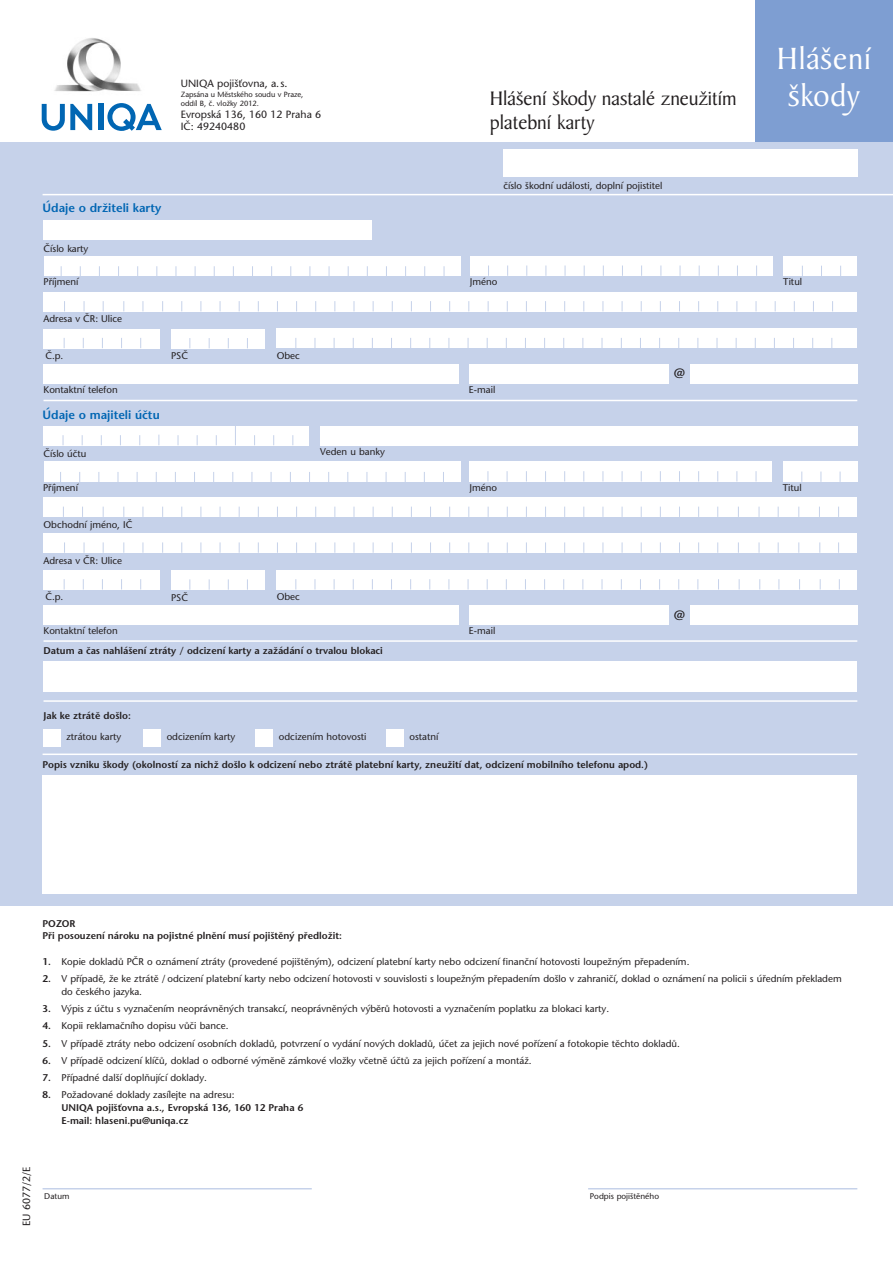
<style>
.page{position:relative;width:893px;height:1263px;background:#fff}
.page>*{position:absolute;margin:0;border:0;box-sizing:border-box;transform-origin:0 0}
.t1{font:33px/37.5px "Baker Signet CE";letter-spacing:.025em;color:#fff;text-align:center}
.t2{font:21px/24px "Baker Signet CE";color:#231f20}
.t3{font:13.5px "Stone Sans CE";color:#231f20}
.t4{font:600 12px "Stone Sans CE";color:#0166b3}
.t5{font:10.5px/12px "Stone Sans CE";color:#231f20}
.t6{font:9.75px/12.8px "Stone Sans CE";color:#231f20}
.t7{font:600 9.75px/12.8px "Stone Sans CE";color:#231f20}
.t8{font:8.25px "Stone Sans CE";color:#231f20}
.t9{font:7.5px/9px "Stone Sans CE";color:#231f20}
.s1{font-weight:600}
.s2{font-weight:400}
</style>
<div class="page">
<div style="left:755px;top:0;width:137px;height:150px;background:#7e9ed2"></div>
<div style="left:0;top:143px;width:892px;height:763px;background:#c6d2ea"></div>
<div style="left:503px;top:149px;width:354px;height:28px;background:#fff"></div>
<hr style="left:43px;top:194px;width:849px;height:1px;background:#fff">
<hr style="left:588px;top:1188px;width:269px;height:2px;background:#c6d2ea">
<hr style="left:43px;top:1188px;width:269px;height:2px;background:#c6d2ea">
<img style="left:54px;top:38px;width:87px;height:54px">
<svg style="left:42px;top:104px;width:50px;height:27px"></svg>
<div style="left:98px;top:104px;width:5px;height:26px;background:#0166b3"></div>
<svg style="left:107px;top:103px;width:55px;height:28px"></svg>
<hr style="left:44px;top:640px;width:813px;height:2px;background:#fff">
<hr style="left:44px;top:400px;width:813px;height:1px;background:#fff">
<hr style="left:44px;top:700px;width:813px;height:2px;background:#fff">
<hr style="left:43px;top:754px;width:814px;height:1px;background:#fff">
<div style="left:44px;top:426px;width:265px;height:19px;background:#fff"></div>
<div style="left:320px;top:426px;width:537px;height:19px;background:#fff"></div>
<div style="left:44px;top:220px;width:328px;height:20px;background:#fff"></div>
<svg style="left:235px;top:426px;width:1px;height:19px"></svg>
<div style="left:44px;top:497px;width:813px;height:20px;background:#fff"></div>
<div style="left:44px;top:533px;width:813px;height:20px;background:#fff"></div>
<div style="left:44px;top:570px;width:116px;height:19px;background:#fff"></div>
<div style="left:171px;top:570px;width:94px;height:20px;background:#fff"></div>
<div style="left:276px;top:570px;width:581px;height:19px;background:#fff"></div>
<div style="left:44px;top:605px;width:415px;height:20px;background:#fff"></div>
<div style="left:469px;top:606px;width:200px;height:19px;background:#fff"></div>
<div style="left:690px;top:605px;width:167px;height:20px;background:#fff"></div>
<div style="left:44px;top:292px;width:813px;height:19px;background:#fff"></div>
<div style="left:44px;top:329px;width:116px;height:19px;background:#fff"></div>
<div style="left:171px;top:329px;width:94px;height:19px;background:#fff"></div>
<div style="left:276px;top:329px;width:581px;height:19px;background:#fff"></div>
<div style="left:44px;top:364px;width:415px;height:19px;background:#fff"></div>
<div style="left:44px;top:729px;width:17px;height:17px;background:#fff"></div>
<div style="left:44px;top:662px;width:813px;height:30px;background:#fff"></div>
<div style="left:43px;top:775px;width:814px;height:119px;background:#fff"></div>
<div style="left:144px;top:729px;width:17px;height:17px;background:#fff"></div>
<div style="left:256px;top:729px;width:17px;height:17px;background:#fff"></div>
<div style="left:386px;top:729px;width:17px;height:17px;background:#fff"></div>
<div style="left:469px;top:364px;width:200px;height:19px;background:#fff"></div>
<div style="left:690px;top:364px;width:167px;height:19px;background:#fff"></div>
<div style="left:783px;top:257px;width:73px;height:19px;background:#fff"></div>
<div style="left:44px;top:257px;width:417px;height:19px;background:#fff"></div>
<div style="left:470px;top:257px;width:302px;height:19px;background:#fff"></div>
<div style="left:782px;top:461px;width:75px;height:21px;background:#fff"></div>
<div style="left:44px;top:461px;width:416px;height:21px;background:#fff"></div>
<div style="left:469px;top:461px;width:303px;height:21px;background:#fff"></div>
<p class="t5" style="left:181px;top:79px;width:108px">UNIQA poji‰Èovna, a.s.</p>
<p class="t9" style="left:181px;top:91px;width:124px">Zapsána u Mûstského soudu v Praze, oddíl B, ã. vloÏky 2012.</p>
<p class="t5" style="left:181px;top:110px;width:142px">Evropská 136, 160 12 Praha 6<br>Iâ: 49240480</p>
<p class="t4" style="left:43px;top:203px;width:120px">Údaje o drÏiteli karty</p>
<p class="t6" style="left:44px;top:243px;width:46px">âíslo karty</p>
<h2 class="t2" style="left:490px;top:89px;width:248px">Hlá‰ení ‰kody nastalé zneuÏitím platební karty</h2>
<p class="t6" style="left:503px;top:180px;width:160px">ãíslo ‰kodní události, doplní pojistitel</p>
<h1 class="t1" style="left:776px;top:43px;width:96px">Hlá‰ení ‰kody</h1>
<p class="t6" style="left:44px;top:276px;width:36px">Pfiíjmení</p>
<p class="t6" style="left:470px;top:276px;width:29px">Jméno</p>
<p class="t6" style="left:783px;top:276px;width:20px">Titul</p>
<p class="t6" style="left:44px;top:313px;width:80px">Adresa v âR: Ulice</p>
<p class="t6" style="left:45px;top:350px;width:20px">â.p.</p>
<p class="t6" style="left:171px;top:350px;width:18px">PSâ</p>
<p class="t6" style="left:277px;top:350px;width:25px">Obec</p>
<p class="t6" style="left:44px;top:384px;width:76px">Kontaktní telefon</p>
<p class="t4" style="left:43px;top:410px;width:119px">Údaje o majiteli úãtu</p>
<p class="t6" style="left:44px;top:448px;width:44px">âíslo úãtu</p>
<p class="t6" style="left:320px;top:447px;width:66px">Veden u banky</p>
<p class="t6" style="left:469px;top:384px;width:28px">E-mail</p>
<h3 class="t3" style="left:674px;top:368px;width:12px">@</h3>
<p class="t6" style="left:43px;top:482px;width:36px">Pfiíjmení</p>
<p class="t6" style="left:469px;top:482px;width:29px">Jméno</p>
<p class="t6" style="left:782px;top:482px;width:20px">Titul</p>
<p class="t6" style="left:44px;top:520px;width:90px">Obchodní jméno, Iâ</p>
<p class="t6" style="left:44px;top:555px;width:80px">Adresa v âR: Ulice</p>
<p class="t6" style="left:45px;top:592px;width:20px">â.p.</p>
<p class="t6" style="left:171px;top:592px;width:18px">PSâ</p>
<p class="t6" style="left:277px;top:591px;width:25px">Obec</p>
<p class="t6" style="left:44px;top:625px;width:76px">Kontaktní telefon</p>
<p class="t6" style="left:469px;top:625px;width:28px">E-mail</p>
<p class="t7" style="left:44px;top:646px;width:341px">Datum a ãas nahlá‰ení ztráty / odcizení karty a zaÏádání o trvalou blokaci</p>
<p class="t7" style="left:44px;top:710px;width:89px">Jak ke ztrátû do‰lo:</p>
<p class="t6" style="left:67px;top:731px;width:56px">ztrátou karty</p>
<p class="t6" style="left:167px;top:731px;width:70px">odcizením karty</p>
<p class="t6" style="left:279px;top:731px;width:89px">odcizením hotovosti</p>
<p class="t6" style="left:409px;top:731px;width:30px">ostatní</p>
<p class="t7" style="left:43px;top:759px;width:607px">Popis vzniku ‰kody (okolností za nichÏ do‰lo k odcizení nebo ztrátû platební karty, zneuÏití dat, odcizení mobilního telefonu apod.)</p>
<h3 class="t3" style="left:674px;top:610px;width:12px">@</h3>
<p class="t7" style="left:43px;top:918px;width:301px">POZOR<br>Pfii posouzení nároku na pojistné plnûní musí poji‰tûn˘ pfiedloÏit:</p>
<p class="t6" style="left:43px;top:956px;width:648px"><span class="s1">1.</span> Kopie dokladÛ PâR o oznámení ztráty (provedené poji‰tûn˘m), odcizení platební karty nebo odcizení finanãní hotovosti loupeÏn˘m pfiepadením.</p>
<p class="t6" style="left:61px;top:973px;width:781px;text-indent:-19px"><span class="s1">2.</span> V pfiípadû, Ïe ke ztrátû / odcizení platební karty nebo odcizení hotovosti v souvislosti s loupeÏn˘m pfiepadením do‰lo v zahraniãí, doklad o oznámení na policii s úfiedním pfiekladem do ãeského jazyka.</p>
<p class="t6" style="left:43px;top:1003px;width:568px"><span class="s1">3.</span> V˘pis z úãtu s vyznaãením neoprávnûn˘ch transakcí, neoprávnûn˘ch v˘bûrÛ hotovosti a vyznaãením poplatku za blokaci karty.</p>
<p class="t6" style="left:43px;top:1021px;width:187px"><span class="s1">4.</span> Kopii reklamaãního dopisu vÛãi bance.</p>
<p class="t6" style="left:43px;top:1038px;width:638px"><span class="s1">5.</span> V pfiípadû ztráty nebo odcizení osobních dokladÛ, potvrzení o vydání nov˘ch dokladÛ, úãet za jejich nové pofiízení a fotokopie tûchto dokladÛ.</p>
<p class="t6" style="left:43px;top:1055px;width:490px"><span class="s1">6.</span> V pfiípadû odcizení klíãÛ, doklad o odborné v˘mûnû zámkové vloÏky vãetnû úãtÛ za jejich pofiízení a montáÏ.</p>
<p class="t6" style="left:43px;top:1072px;width:166px"><span class="s1">7.</span> Pfiípadné dal‰í doplÀující doklady.</p>
<p class="t7" style="left:61px;top:1090px;width:243px;text-indent:-19px">8. <span class="s2">PoÏadované doklady zasílejte na adresu:<br></span>UNIQA poji‰Èovna a.s., Evropská 136, 160 12 Praha 6<br>E-mail: hlaseni.pu@uniqa.cz</p>
<p class="t5" style="left:22px;top:1226px;width:61px;rotate:-90deg">EU 6077/2/E</p>
<p class="t8" style="left:44px;top:1193px;width:27px">Datum</p>
<p class="t8" style="left:590px;top:1193px;width:71px">Podpis poji‰tûného</p>
</div>
